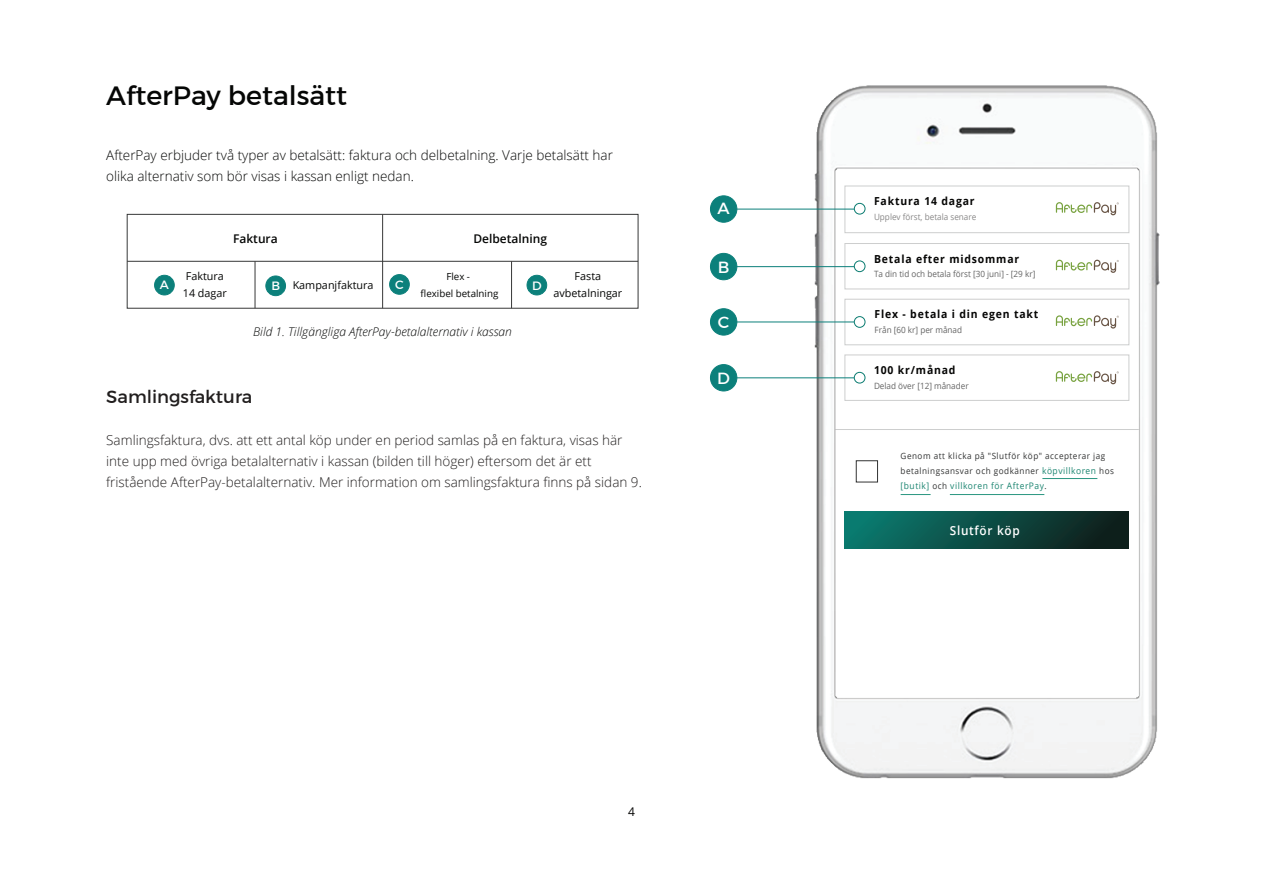
<style>
.page{position:relative;width:1263px;height:893px;background:#fff}
.page>*{position:absolute;margin:0;border:0;box-sizing:border-box;transform-origin:0 0}
.t1{font:27px "Montserrat";color:#050605}
.t2{font:18px "Montserrat";color:#211e1e}
.t3{font:16.5px "Montserrat";color:#fff}
.t4{font:300 13.5px/21px "Open Sans";color:#211e1e}
.t5{font:300 13.5px/21px "Open Sans";color:#050605}
.t6{font:600 12.45px "Open Sans";letter-spacing:.06em;color:#fff;scale:.94 1}
.t7{font:12.3px "Montserrat";color:#fff}
.t8{font:italic 300 12px "Open Sans";color:#050605}
.t9{font:600 12px "Open Sans";color:#050605}
.t10{font:12px "Open Sans";color:#050504}
.t11{font:700 11.1px "Open Sans";letter-spacing:.08em;color:#050504;scale:.94 1}
.t12{font:10.8px/16.5px "Open Sans";color:#050605}
.t13{font:9.75px/16.5px "Open Sans";color:#050605;text-align:center}
.t14{font:9px "Open Sans";letter-spacing:.06em;color:#1c8571;scale:.94 1}
.t15{font:8.7px/14.9px "Open Sans";letter-spacing:.06em;color:#323333;scale:.94 1}
.t16{font:8.7px "Open Sans";color:#646464;scale:.94 1}
.t17{font:8.7px "Open Sans";color:#888787;scale:.94 1}
.s1{font-family:"Montserrat";font-size:12.3px;color:#fff}
.s2{font-size:9px;color:#1c8571}
.s3{font-size:8.7px;color:#323333}
</style>
<div class="page">
<div style="left:127px;top:214px;width:511px;height:95px;border:1px solid #373838"></div>
<hr style="left:127px;top:261px;width:511px;height:1px;background:#373838">
<hr style="left:382px;top:214px;width:1px;height:94px;background:#373838">
<hr style="left:511px;top:261px;width:1px;height:47px;background:#373838">
<hr style="left:255px;top:261px;width:1px;height:47px;background:#373838">
<div style="left:155px;top:275px;width:19px;height:20px;background:#0c807b;border-radius:50%"></div>
<div style="left:154px;top:275px;width:20px;height:20px;border:1px solid #0c807b;border-radius:50%"></div>
<div style="left:266px;top:276px;width:19px;height:20px;background:#0c807b;border-radius:50%"></div>
<div style="left:266px;top:276px;width:20px;height:20px;border:1px solid #0c807b;border-radius:50%"></div>
<div style="left:390px;top:275px;width:19px;height:19px;background:#0c807b;border-radius:50%"></div>
<div style="left:389px;top:274px;width:20px;height:20px;border:1px solid #0c807b;border-radius:50%"></div>
<div style="left:527px;top:275px;width:20px;height:20px;background:#0c807b;border-radius:50%"></div>
<div style="left:527px;top:275px;width:20px;height:20px;border:1px solid #0c807b;border-radius:50%"></div>
<img style="left:805px;top:85px;width:355px;height:694px">
<hr style="left:722px;top:209px;width:132px;height:1px;background:#0c807b">
<div style="left:710px;top:196px;width:27px;height:26px;background:#0c807b;border-radius:50%"></div>
<div style="left:710px;top:196px;width:27px;height:27px;border:1px solid #0c807b;border-radius:50%"></div>
<hr style="left:722px;top:266px;width:132px;height:1px;background:#0c807b">
<div style="left:710px;top:253px;width:27px;height:27px;background:#0c807b;border-radius:50%"></div>
<div style="left:710px;top:253px;width:27px;height:27px;border:1px solid #0c807b;border-radius:50%"></div>
<hr style="left:722px;top:322px;width:132px;height:1px;background:#0c807b">
<div style="left:710px;top:309px;width:27px;height:26px;background:#0c807b;border-radius:50%"></div>
<div style="left:710px;top:308px;width:27px;height:27px;border:1px solid #0c807b;border-radius:50%"></div>
<hr style="left:722px;top:377px;width:132px;height:1px;background:#0c807b">
<div style="left:710px;top:365px;width:27px;height:26px;background:#0c807b;border-radius:50%"></div>
<div style="left:710px;top:364px;width:27px;height:27px;border:1px solid #0c807b;border-radius:50%"></div>
<h1 class="t1" style="left:106px;top:79px;width:243px">AfterPay betalsätt</h1>
<p class="t5" style="left:106px;top:144px;width:508px">AfterPay erbjuder två typer av betalsätt: faktura och delbetalning. Varje betalsätt har olika alternativ som bör visas i kassan enligt nedan.</p>
<p class="t9" style="left:233px;top:230px;width:46px">Faktura</p>
<p class="t9" style="left:473px;top:230px;width:75px">Delbetalning</p>
<p class="t12" style="left:183px;top:268px;width:46px">Faktura<br>14 dagar</p>
<p class="t7" style="left:160px;top:277px;width:11px">A</p>
<p class="t12" style="left:271px;top:277px;width:104px"><span class="s1">B</span> Kampanjfaktura</p>
<p class="t7" style="left:395px;top:277px;width:10px">C</p>
<p class="t13" style="left:421px;top:268px;width:79px">Flex -<br>flexibel betalning</p>
<p class="t12" style="left:553px;top:268px;width:70px;text-align:center">Fasta avbetalningar</p>
<p class="t7" style="left:532px;top:278px;width:11px">D</p>
<p class="t8" style="left:253px;top:323px;width:260px">Bild 1. Tillgängliga AfterPay-betalalternativ i kassan</p>
<h2 class="t2" style="left:106px;top:385px;width:148px">Samlingsfaktura</h2>
<p class="t4" style="left:106px;top:429px;width:537px">Samlingsfaktura, dvs. att ett antal köp under en period samlas på en faktura, visas här inte upp med övriga betalalternativ i kassan (bilden till höger) eftersom det är ett fristående AfterPay-betalalternativ. Mer information om samlingsfaktura finns på sidan 9.</p>
<p class="t3" style="left:717px;top:198px;width:14px">A</p>
<p class="t3" style="left:718px;top:257px;width:13px">B</p>
<p class="t3" style="left:718px;top:312px;width:13px">C</p>
<p class="t3" style="left:717px;top:368px;width:14px">D</p>
<p class="t10" style="left:628px;top:804px;width:8px">4</p>
<p class="t11" style="left:874px;top:193px;width:108px">Faktura 14 dagar</p>
<p class="t17" style="left:874px;top:211px;width:110px">Upplev först, betala senare</p>
<p class="t11" style="left:874px;top:251px;width:156px">Betala efter midsommar</p>
<p class="t16" style="left:874px;top:268px;width:173px">Ta din tid och betala först [30 juni] - [29 kr]</p>
<p class="t11" style="left:874px;top:306px;width:176px">Flex - betala i din egen takt</p>
<p class="t16" style="left:874px;top:324px;width:95px">Från [60 kr] per månad</p>
<p class="t11" style="left:874px;top:362px;width:88px">100 kr/månad</p>
<p class="t16" style="left:874px;top:380px;width:102px">Delad över [12] månader</p>
<p class="t15" style="left:901px;top:448px;width:229px">Genom att klicka på "Slutför köp" accepterar jag betalningsansvar och godkänner <span class="s2">köpvillkoren</span> hos</p>
<p class="t14" style="left:901px;top:479px;width:157px">[butik] <span class="s3">och</span> villkoren för AfterPay<span class="s3">.</span></p>
<p class="t6" style="left:950px;top:522px;width:76px">Slutför köp</p>
</div>
